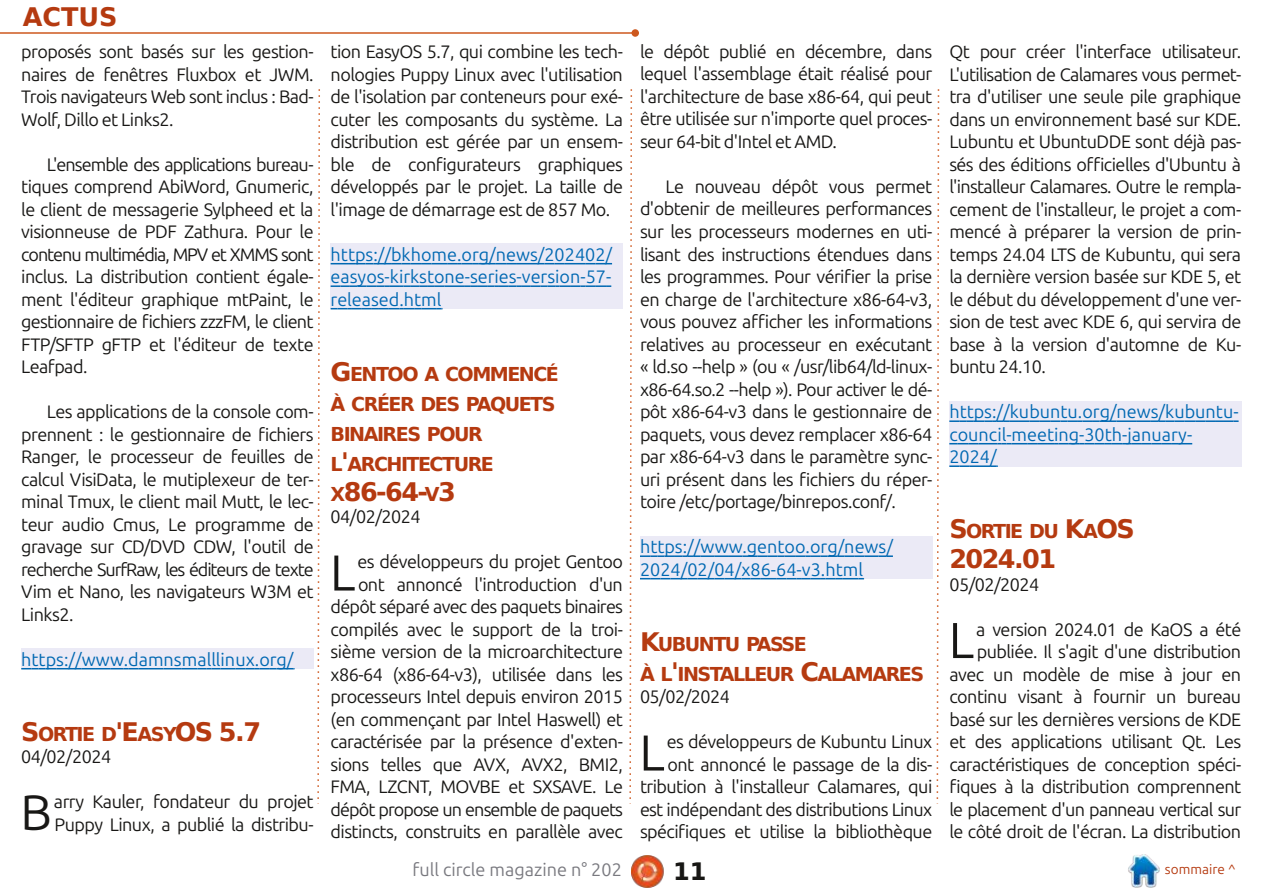
<style>
.page{position:relative;width:1263px;height:893px;background:#fff}
.page>*{position:absolute;margin:0;border:0;box-sizing:border-box;transform-origin:0 0}
.t1{font:50.4px "Ubuntu";color:#181715}
.t2{font:49.8px "Ubuntu";color:#181715}
.t3{font:700 25.5px "DejaVu Sans";letter-spacing:-.06em;color:#b53a10}
.t4{font:700 24px "DejaVu Sans";color:#181715}
.t5{font:700 19.2px/30px "DejaVu Sans";letter-spacing:-.08em;color:#b53a10}
.t6{font:18px/22.5px "Ubuntu";letter-spacing:-.03em;color:#181715;text-align:justify}
.t7{font:18px/22.5px "Ubuntu";color:#0068b2}
.t8{font:18px "Ubuntu";color:#79797f}
.t9{font:13.5px "Ubuntu";color:#b53a10}
.s1{font-size:25.5px}
.s2{font-size:19.2px}
</style>
<div class="page">
<img style="left:631px;top:855px;width:33px;height:33px">
<img style="left:1128px;top:855px;width:32px;height:32px">
<hr style="left:0;top:32px;width:635px;height:2px;background:#cd581e">
<div style="left:631px;top:29px;width:8px;height:8px;background:#cd581e;border-radius:50%"></div>
<svg style="left:629px;top:89px;width:4px;height:715px"></svg>
<svg style="left:317px;top:89px;width:3px;height:715px"></svg>
<svg style="left:936px;top:89px;width:4px;height:715px"></svg>
<div style="left:21px;top:649px;width:293px;height:20px;background:#ebeaf6"></div>
<div style="left:331px;top:244px;width:292px;height:65px;background:#ebeaf6"></div>
<div style="left:640px;top:536px;width:292px;height:43px;background:#ebeaf6"></div>
<div style="left:949px;top:401px;width:293px;height:65px;background:#ebeaf6"></div>
<svg style="left:21px;top:668px;width:274px;height:1px"></svg>
<svg style="left:331px;top:263px;width:281px;height:1px"></svg>
<svg style="left:331px;top:285px;width:280px;height:2px"></svg>
<svg style="left:331px;top:308px;width:111px;height:1px"></svg>
<svg style="left:640px;top:555px;width:253px;height:2px"></svg>
<svg style="left:640px;top:578px;width:224px;height:1px"></svg>
<svg style="left:949px;top:420px;width:289px;height:2px"></svg>
<svg style="left:949px;top:443px;width:243px;height:1px"></svg>
<svg style="left:949px;top:465px;width:49px;height:2px"></svg>
<h3 class="t3" style="left:23px;top:2px;width:97px">ACTUS</h3>
<p class="t6" style="left:21px;top:40px;width:294px">proposés sont basés sur les gestion&shy;naires de fenêtres Fluxbox et JWM.<br>Trois navigateurs Web sont inclus : Bad-Wolf, Dillo et Links2.</p>
<p class="t6" style="left:21px;top:153px;width:294px;text-indent:26px">L'ensemble des applications bureau&shy;tiques comprend AbiWord, Gnumeric, le client de messagerie Sylpheed et la visionneuse de PDF Zathura. Pour le contenu multimédia, MPV et XMMS sont inclus. La distribution contient égale&shy;ment l'éditeur graphique mtPaint, le gestionnaire de fichiers zzzFM, le client FTP/SFTP gFTP et l'éditeur de texte Leafpad.</p>
<p class="t6" style="left:21px;top:400px;width:294px;text-indent:26px">Les applications de la console com&shy;prennent : le gestionnaire de fichiers Ranger, le processeur de feuilles de calcul VisiData, le mutiplexeur de ter&shy;minal Tmux, le client mail Mutt, le lec&shy;teur audio Cmus, Le programme de gravage sur CD/DVD CDW, l'outil de recherche SurfRaw, les éditeurs de texte Vim et Nano, les navigateurs W3M et Links2.</p>
<p class="t7" style="left:21px;top:648px;width:274px">https://www.damnsmalllinux.org/</p>
<p class="t5" style="left:21px;top:719px;width:241px"><span class="s1">S</span>ORTIE D<span class="s1">'E</span>ASY<span class="s1">OS 5.7</span></p>
<p class="t6" style="left:21px;top:745px;width:91px">04/02/2024</p>
<h2 class="t2" style="left:21px;top:784px;width:33px">B</h2>
<p class="t6" style="left:54px;top:790px;width:261px">arry Kauler, fondateur du projet<br>Puppy Linux, a publié la distribu-</p>
<p class="t6" style="left:331px;top:40px;width:294px">tion EasyOS 5.7, qui combine les tech&shy;nologies Puppy Linux avec l'utilisation de l'isolation par conteneurs pour exé&shy;cuter les composants du système. La distribution est gérée par un ensem&shy;ble de configurateurs graphiques développés par le projet. La taille de l'image de démarrage est de 857 Mo.</p>
<p class="t7" style="left:331px;top:243px;width:283px;text-align:justify">https://bkhome.org/news/202402/ easyos-kirkstone-series-version-57- released.html</p>
<p class="t5" style="left:331px;top:359px;width:230px"><span class="s1">G</span>ENTOO A COMMENCÉ<br>À CRÉER DES PAQUETS<br>BINAIRES POUR<br>L<span class="s1">'</span>ARCHITECTURE</p>
<h3 class="t3" style="left:331px;top:477px;width:127px"><span class="s2">X</span>86-64-<span class="s2">V</span>3</h3>
<p class="t6" style="left:331px;top:505px;width:91px">04/02/2024</p>
<h1 class="t1" style="left:330px;top:544px;width:27px">L</h1>
<p class="t6" style="left:331px;top:550px;width:294px;text-align:right">es développeurs du projet Gentoo ont annoncé l'introduction d'un dépôt séparé avec des paquets binaires compilés avec le support de la troi&shy;sième version de la microarchitecture x86-64 (x86-64-v3), utilisée dans les processeurs Intel depuis environ 2015 (en commençant par Intel Haswell) et caractérisée par la présence d'exten&shy;sions telles que AVX, AVX2, BMI2, FMA, LZCNT, MOVBE et SXSAVE. Le dépôt propose un ensemble de paquets distincts, construits en parallèle avec</p>
<p class="t6" style="left:640px;top:40px;width:294px">le dépôt publié en décembre, dans lequel l'assemblage était réalisé pour l'architecture de base x86-64, qui peut être utilisée sur n'importe quel proces&shy;seur 64-bit d'Intel et AMD.</p>
<p class="t6" style="left:640px;top:175px;width:294px;text-indent:26px">Le nouveau dépôt vous permet d'obtenir de meilleures performances sur les processeurs modernes en uti&shy;lisant des instructions étendues dans les programmes. Pour vérifier la prise en charge de l'architecture x86-64-v3, vous pouvez afficher les informations relatives au processeur en exécutant « ld.so --help » (ou « /usr/lib64/ld-linux&shy;x86-64.so.2 --help »). Pour activer le dé&shy;pôt x86-64-v3 dans le gestionnaire de paquets, vous devez remplacer x86-64 par x86-64-v3 dans le paramètre sync&shy;uri présent dans les fichiers du réper&shy;toire /etc/portage/binrepos.conf/.</p>
<p class="t7" style="left:640px;top:535px;width:254px">https://www.gentoo.org/news/<br>2024/02/04/x86-64-v3.html</p>
<p class="t5" style="left:640px;top:629px;width:286px"><span class="s1">K</span>UBUNTU PASSE<br>À L<span class="s1">'</span>INSTALLEUR <span class="s1">C</span>ALAMARES</p>
<p class="t6" style="left:640px;top:685px;width:91px">05/02/2024</p>
<h1 class="t1" style="left:639px;top:724px;width:27px">L</h1>
<p class="t6" style="left:640px;top:730px;width:294px;text-align:right">es développeurs de Kubuntu Linux ont annoncé le passage de la dis&shy;tribution à l'installeur Calamares, qui est indépendant des distributions Linux spécifiques et utilise la bibliothèque</p>
<p class="t6" style="left:949px;top:40px;width:293px">Qt pour créer l'interface utilisateur.<br>L'utilisation de Calamares vous permet&shy;tra d'utiliser une seule pile graphique dans un environnement basé sur KDE.<br>Lubuntu et UbuntuDDE sont déjà pas&shy;sés des éditions officielles d'Ubuntu à l'installeur Calamares. Outre le rempla&shy;cement de l'installeur, le projet a com&shy;mencé à préparer la version de prin&shy;temps 24.04 LTS de Kubuntu, qui sera la dernière version basée sur KDE 5, et le début du développement d'une ver&shy;sion de test avec KDE 6, qui servira de base à la version d'automne de Ku&shy;buntu 24.10.</p>
<p class="t7" style="left:949px;top:400px;width:291px">https://kubuntu.org/news/kubuntu&shy;council-meeting-30th-january-<br>2024/</p>
<p class="t5" style="left:949px;top:516px;width:187px"><span class="s1">S</span>ORTIE DU <span class="s1">K</span>A<span class="s1">OS</span></p>
<h3 class="t3" style="left:949px;top:544px;width:108px">2024.01</h3>
<p class="t6" style="left:949px;top:573px;width:91px">05/02/2024</p>
<h1 class="t1" style="left:949px;top:611px;width:27px">L</h1>
<p class="t6" style="left:949px;top:618px;width:293px;text-align:right">a version 2024.01 de KaOS a été publiée. Il s'agit d'une distribution avec un modèle de mise à jour en continu visant à fournir un bureau basé sur les dernières versions de KDE et des applications utilisant Qt. Les caractéristiques de conception spéci&shy;fiques à la distribution comprennent le placement d'un panneau vertical sur le côté droit de l'écran. La distribution</p>
<p class="t8" style="left:412px;top:859px;width:211px">full circle magazine n° 202</p>
<h3 class="t4" style="left:673px;top:858px;width:35px">11</h3>
<p class="t9" style="left:1165px;top:862px;width:72px">sommaire ^</p>
</div>
